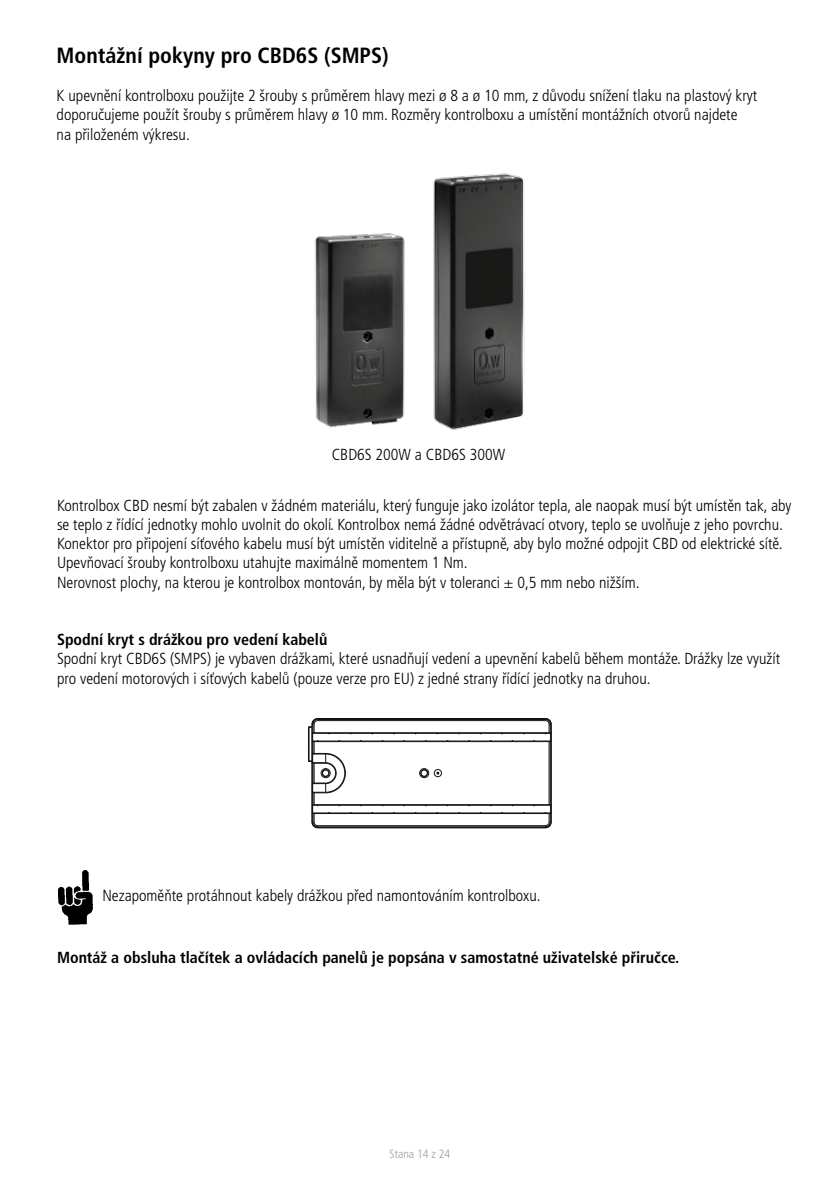
<style>
.page{position:relative;width:840px;height:1191px;background:#fff}
.page>*{position:absolute;margin:0;border:0;box-sizing:border-box;transform-origin:0 0}
.t1{font:700 condensed 22px "Frutiger LT Pro";color:#000}
.t2{font:300 condensed 16px/19.2px "Frutiger LT Pro";color:#000}
.t3{font:700 condensed 16px "Frutiger LT Pro";color:#000}
.t4{font:300 condensed 12px "Frutiger LT Pro";color:#9d9d9c}
</style>
<div class="page">
<img style="left:314px;top:173px;width:211px;height:257px">
<img style="left:59px;top:870px;width:34px;height:54px">
<svg style="left:308px;top:718px;width:243px;height:110px"></svg>
<h1 class="t1" style="left:57px;top:42px;width:333px">Montážní pokyny pro CBD6S (SMPS)</h1>
<p class="t2" style="left:57px;top:86px;width:701px">K upevnění kontrolboxu použijte 2 šrouby s průměrem hlavy mezi ø 8 a ø 10 mm, z důvodu snížení tlaku na plastový kryt doporučujeme použít šrouby s průměrem hlavy ø 10 mm. Rozměry kontrolboxu a umístění montážních otvorů najdete<br>na přiloženém výkresu.</p>
<p class="t2" style="left:331px;top:445px;width:175px">CBD6S 200W a CBD6S 300W</p>
<p class="t2" style="left:57px;top:496px;width:735px">Kontrolbox CBD nesmí být zabalen v žádném materiálu, který funguje jako izolátor tepla, ale naopak musí být umístěn tak, aby se teplo z řídící jednotky mohlo uvolnit do okolí. Kontrolbox nemá žádné odvětrávací otvory, teplo se uvolňuje z jeho povrchu.<br>Konektor pro připojení síťového kabelu musí být umístěn viditelně a přístupně, aby bylo možné odpojit CBD od elektrické sítě.<br>Upevňovací šrouby kontrolboxu utahujte maximálně momentem 1 Nm.<br>Nerovnost plochy, na kterou je kontrolbox montován, by měla být v toleranci ± 0,5 mm nebo nižším.</p>
<p class="t3" style="left:57px;top:630px;width:272px">Spodní kryt s drážkou pro vedení kabelů</p>
<p class="t2" style="left:57px;top:649px;width:724px">Spodní kryt CBD6S (SMPS) je vybaven drážkami, které usnadňují vedení a upevnění kabelů během montáže. Drážky lze využít pro vedení motorových i síťových kabelů (pouze verze pro EU) z jedné strany řídící jednotky na druhou.</p>
<p class="t2" style="left:102px;top:886px;width:439px">Nezapoměňte protáhnout kabely drážkou před namontováním kontrolboxu.</p>
<p class="t3" style="left:57px;top:947px;width:623px">Montáž a obsluha tlačítek a ovládacích panelů je popsána v samostatné uživatelské přiručce.</p>
<p class="t4" style="left:389px;top:1147px;width:62px">Stana 14 z 24</p>
</div>
